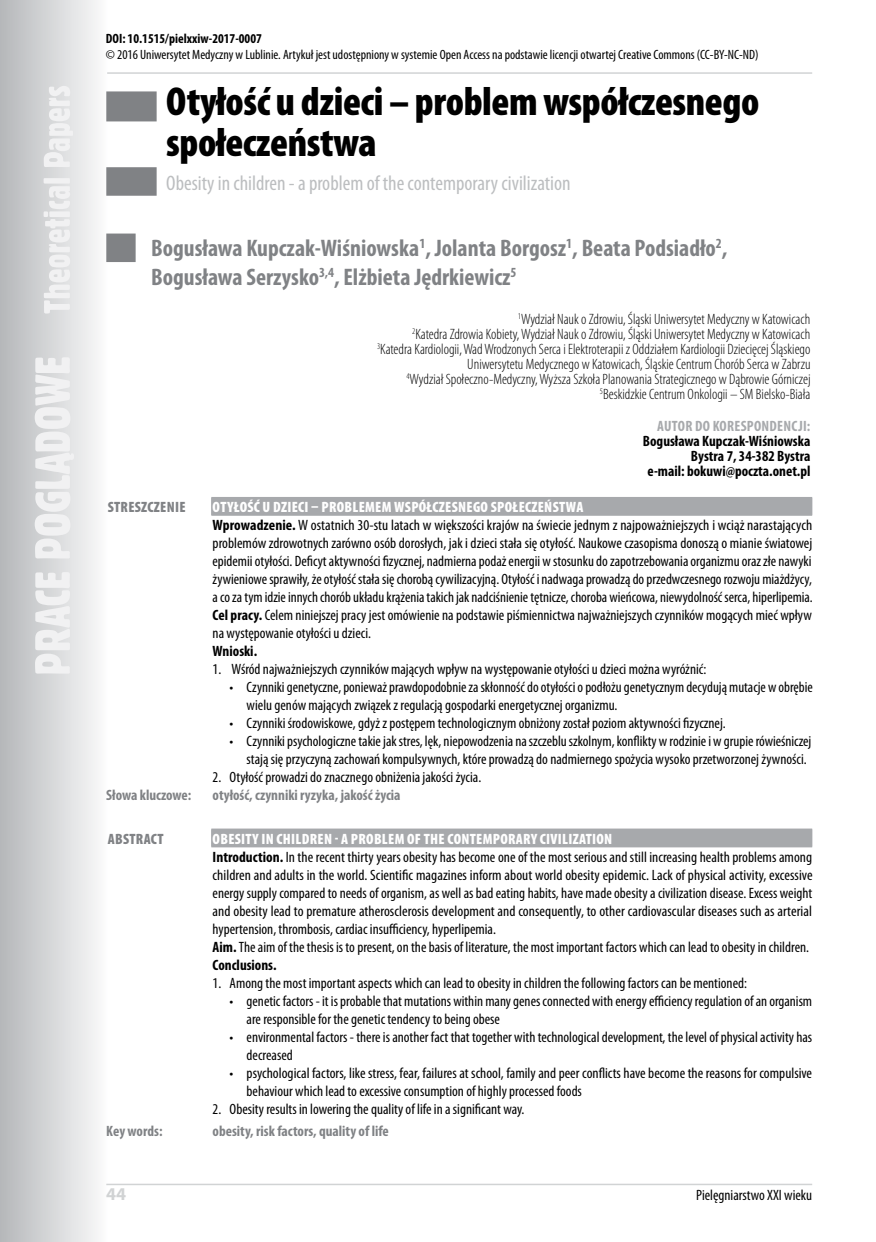
<style>
.page{position:relative;width:876px;height:1242px;background:#fff}
.page>*{position:absolute;margin:0;border:0;box-sizing:border-box;transform-origin:0 0}
.t1{font:900 condensed 40.5px/40.5px "Myriad Pro";letter-spacing:-.01em;color:#000}
.t2{font:700 condensed 24px/28.8px "Myriad Pro";color:#808285}
.t3{font:condensed 21px "Myriad Pro";color:#bcbec0}
.t4{font:700 18px "Myriad Pro";color:#d1d3d4}
.t5{font:condensed 15px/18px "Myriad Pro";color:#000}
.t6{font:300 condensed 15px/15px "Myriad Pro";color:#000;text-align:right}
.t7{font:700 condensed 15px "Myriad Pro";color:#808285}
.t8{font:700 condensed 15px/15px "Myriad Pro";color:#000;text-align:right}
.t9{font:700 condensed 15px "Myriad Pro";letter-spacing:.02em;color:#a7a9ac}
.t10{font:900 condensed 15px "Myriad Pro";letter-spacing:.02em;color:#808285}
.t11{font:condensed 13.5px "Myriad Pro";color:#000}
.t12{font:700 condensed 13.5px "Myriad Pro";color:#000}
.s1{font-weight:900;color:#fff}
.s2{font-weight:700}
</style>
<div class="page">
<svg style="left:0;top:0;width:108px;height:1242px"></svg>
<svg style="left:35px;top:86px;width:39px;height:587px"></svg>
<hr style="left:106px;top:1183px;width:706px;height:2px;background:#d1d3d4">
<hr style="left:107px;top:72px;width:705px;height:2px;background:#d1d3d4">
<div style="left:106px;top:91px;width:51px;height:30px;background:#808285"></div>
<div style="left:106px;top:167px;width:51px;height:29px;background:#808285"></div>
<div style="left:106px;top:233px;width:30px;height:29px;background:#808285"></div>
<div style="left:211px;top:498px;width:601px;height:18px;background:#b9bbbd"></div>
<div style="left:211px;top:497px;width:601px;height:18px;background:#a7a9ac"></div>
<div style="left:211px;top:829px;width:601px;height:18px;background:#a7a9ac"></div>
<div style="left:211px;top:828px;width:601px;height:18px;background:#a7a9ac"></div>
<p class="t12" style="left:106px;top:30px;width:157px">DOI : 10.1515/pielxxiw-2017-0007</p>
<p class="t11" style="left:106px;top:46px;width:654px">© 2016 Uniwersytet Medyczny w Lublinie. Artykuł jest udostępniony w systemie Open Access na podstawie licencji otwartej Creative Commons (CC-BY-NC-ND)</p>
<h1 class="t1" style="left:166px;top:81px;width:595px">OTYŁOŚĆ U DZIECI – PROBLEM WSPÓŁCZESNEGO<br>SPOŁECZEŃSTWA</h1>
<h3 class="t3" style="left:166px;top:170px;width:406px">Obesity in children - a problem of the contemporary civilization</h3>
<h2 class="t2" style="left:151px;top:233px;width:578px">Bogusława Kupczak-Wiśniowska<sup>1</sup>, Jolanta Borgosz<sup>1</sup>, Beata Podsiadło<sup>2</sup>,<br>Bogusława Serzysko<sup>3,4</sup>, Elżbieta Jędrkiewicz<sup>5</sup></h2>
<p class="t6" style="left:377px;top:311px;width:435px"><sup>1</sup>Wydział Nauk o Zdrowiu, Śląski Uniwersytet Medyczny w Katowicach<br><sup>2</sup>Katedra Zdrowia Kobiety, Wydział Nauk o Zdrowiu, Śląski Uniwersytet Medyczny w Katowicach <sup>3</sup>Katedra Kardiologii, Wad Wrodzonych Serca i Elektroterapii z Oddziałem Kardiologii Dziecięcej Śląskiego Uniwersytetu Medycznego w Katowicach, Śląskie Centrum Chorób Serca w Zabrzu<br><sup>4</sup>Wydział Społeczno-Medyczny, Wyższa Szkoła Planowania Strategicznego w Dąbrowie Górniczej <sup>5</sup>Beskidzkie Centrum Onkologii – SM Bielsko-Biała</p>
<p class="t9" style="left:657px;top:416px;width:155px">Autor do korespondencji:</p>
<p class="t8" style="left:643px;top:433px;width:169px">Bogusława Kupczak-Wiśniowska<br>Bystra 7, 34-382 Bystra<br>e-mail: bokuwi@poczta.onet.pl</p>
<p class="t10" style="left:108px;top:497px;width:79px">STRESZCZENIE</p>
<p class="t5" style="left:213px;top:498px;width:602px"><span class="s1">OTYŁOŚĆ U DZIECI – PROBLEMEM WSPÓŁCZESNEGO SPOŁECZEŃSTWA<br></span><span class="s2">Wprowadzenie.</span> W ostatnich 30-stu latach w większości krajów na świecie jednym z najpoważniejszych i wciąż narastających problemów zdrowotnych zarówno osób dorosłych, jak i dzieci stała się otyłość. Naukowe czasopisma donoszą o mianie światowej epidemii otyłości. Deficyt aktywności fizycznej, nadmierna podaż energii w stosunku do zapotrzebowania organizmu oraz złe nawyki żywieniowe sprawiły, że otyłość stała się chorobą cywilizacyjną. Otyłość i nadwaga prowadzą do przedwczesnego rozwoju miażdżycy, a co za tym idzie innych chorób układu krążenia takich jak nadciśnienie tętnicze, choroba wieńcowa, niewydolność serca, hiperlipemia.<br><span class="s2">Cel pracy.</span> Celem niniejszej pracy jest omówienie na podstawie piśmiennictwa najważniejszych czynników mogących mieć wpływ na występowanie otyłości u dzieci.</p>
<p class="t8" style="left:213px;top:643px;width:46px">Wnioski.</p>
<p class="t5" style="left:213px;top:660px;width:495px">1. Wśród najważniejszych czynników mających wpływ na występowanie otyłości u dzieci można wyróżnić:</p>
<p class="t5" style="left:247px;top:678px;width:568px;text-indent:-17px">• Czynniki genetyczne, ponieważ prawdopodobnie za skłonność do otyłości o podłożu genetycznym decydują mutacje w obrębie wielu genów mających związek z regulacją gospodarki energetycznej organizmu.</p>
<p class="t5" style="left:230px;top:714px;width:497px">• Czynniki środowiskowe, gdyż z postępem technologicznym obniżony został poziom aktywności fizycznej.</p>
<p class="t5" style="left:247px;top:732px;width:566px;text-indent:-17px">• Czynniki psychologiczne takie jak stres, lęk, niepowodzenia na szczeblu szkolnym, konflikty w rodzinie i w grupie rówieśniczej stają się przyczyną zachowań kompulsywnych, które prowadzą do nadmiernego spożycia wysoko przetworzonej żywności.</p>
<p class="t5" style="left:213px;top:768px;width:270px">2. Otyłość prowadzi do znacznego obniżenia jakości życia.</p>
<p class="t7" style="left:106px;top:785px;width:87px">Słowa kluczowe:</p>
<p class="t7" style="left:213px;top:785px;width:189px">otyłość, czynniki ryzyka, jakość życia</p>
<p class="t10" style="left:108px;top:829px;width:57px">ABSTRACT</p>
<p class="t5" style="left:213px;top:829px;width:601px"><span class="s1">OBESITY IN CHILDREN - A PROBLEM OF THE CONTEMPORARY CIVILIZATION<br></span><span class="s2">Introduction.</span> In the recent thirty years obesity has become one of the most serious and still increasing health problems among children and adults in the world. Scientific magazines inform about world obesity epidemic. Lack of physical activity, excessive energy supply compared to needs of organism, as well as bad eating habits, have made obesity a civilization disease. Excess weight and obesity lead to premature atherosclerosis development and consequently, to other cardiovascular diseases such as arterial hypertension, thrombosis, cardiac insufficiency, hyperlipemia.<br><span class="s2">Aim.</span> The aim of the thesis is to present, on the basis of literature, the most important factors which can lead to obesity in children.<br><span class="s2">Conclusions.</span></p>
<p class="t5" style="left:213px;top:973px;width:536px">1. Among the most important aspects which can lead to obesity in children the following factors can be mentioned:</p>
<p class="t5" style="left:247px;top:991px;width:567px;text-indent:-17px">• genetic factors - it is probable that mutations within many genes connected with energy efficiency regulation of an organism are responsible for the genetic tendency to being obese</p>
<p class="t5" style="left:247px;top:1027px;width:567px;text-indent:-17px">• environmental factors - there is another fact that together with technological development, the level of physical activity has decreased</p>
<p class="t5" style="left:247px;top:1063px;width:567px;text-indent:-17px">• psychological factors, like stress, fear, failures at school, family and peer conflicts have become the reasons for compulsive behaviour which lead to excessive consumption of highly processed foods</p>
<p class="t5" style="left:213px;top:1099px;width:313px">2. Obesity results in lowering the quality of life in a significant way.</p>
<p class="t7" style="left:106px;top:1121px;width:58px">Key words:</p>
<p class="t7" style="left:213px;top:1121px;width:178px">obesity, risk factors, quality of life</p>
<p class="t4" style="left:106px;top:1182px;width:21px">44</p>
<p class="t5" style="left:696px;top:1186px;width:118px">Pielęgniarstwo XXI wieku</p>
</div>
